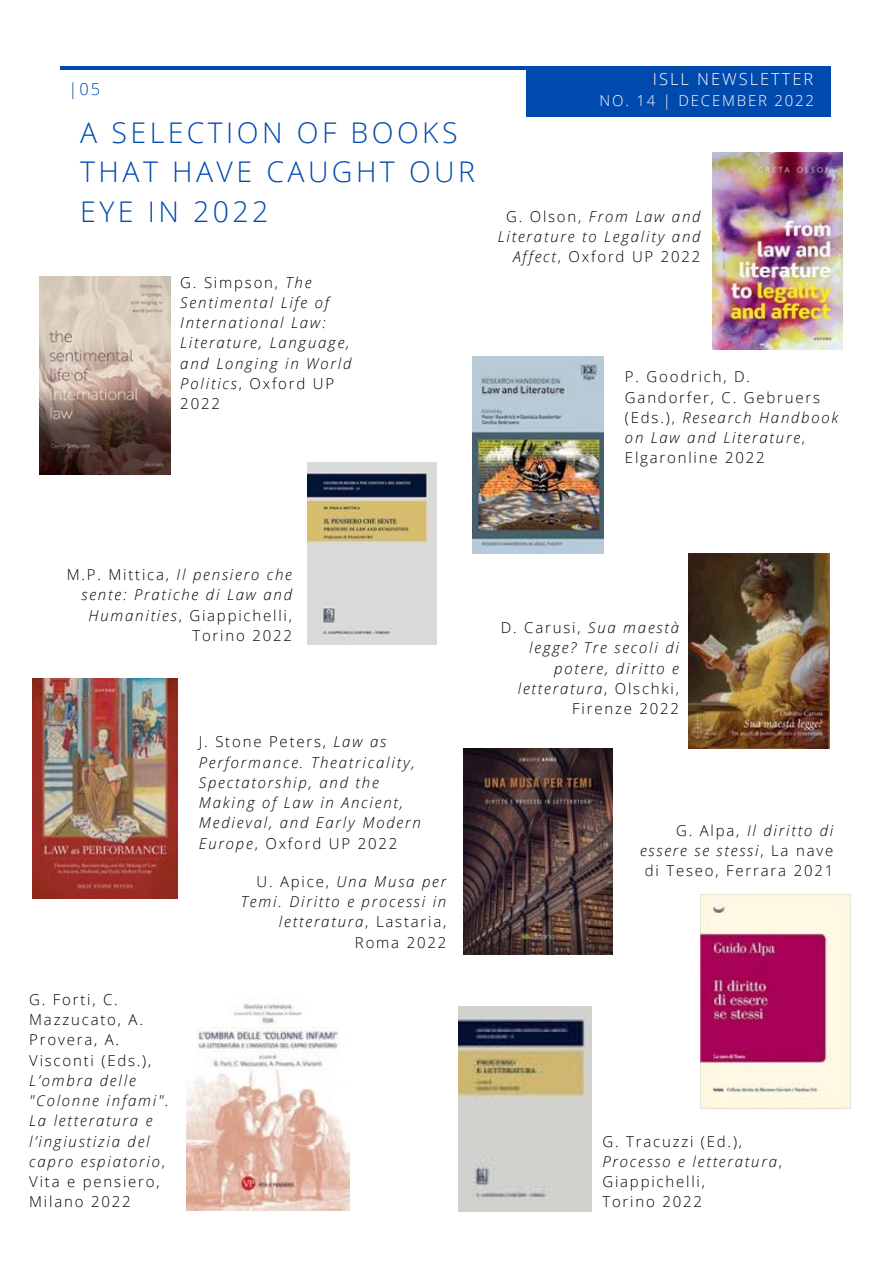
<style>
.page{position:relative;width:893px;height:1264px;background:#fff}
.page>*{position:absolute;margin:0;border:0;box-sizing:border-box;transform-origin:0 0}
.t1{font:300 28.5px/39.3px "Open Sans";letter-spacing:.12em;color:#004aad}
.t2{font:300 16.5px "Open Sans";letter-spacing:.12em;color:#fff}
.t3{font:300 16.5px "Open Sans";color:#004aad}
.t4{font:italic 300 15px/20.2px "Open Sans";letter-spacing:.12em;color:#000;text-align:right}
.t5{font:300 15px/20.2px "Open Sans";letter-spacing:.12em;color:#000}
.t6{font:300 15px "Open Sans";letter-spacing:.12em;color:#fff}
.s1{font-style:normal}
.s2{font-style:italic}
</style>
<div class="page">
<div style="left:526px;top:70px;width:305px;height:47px;background:#004aad"></div>
<hr style="left:60px;top:66px;width:770px;height:4px;background:#004aad">
<img style="left:40px;top:276px;width:130px;height:198px">
<img style="left:712px;top:153px;width:130px;height:196px">
<img style="left:472px;top:356px;width:131px;height:197px">
<img style="left:307px;top:462px;width:130px;height:182px">
<img style="left:688px;top:553px;width:141px;height:196px">
<img style="left:186px;top:1003px;width:163px;height:207px">
<img style="left:32px;top:678px;width:145px;height:220px">
<img style="left:463px;top:748px;width:149px;height:206px">
<img style="left:700px;top:894px;width:150px;height:214px">
<img style="left:459px;top:1006px;width:132px;height:205px">
<p class="t3" style="left:69px;top:77px;width:33px">|05</p>
<h1 class="t1" style="left:80px;top:112px;width:396px">A SELECTION OF BOOKS<br>THAT HAVE CAUGHT OUR<br>EYE IN 2022</h1>
<p class="t4" style="left:180px;top:272px;width:173px;text-align:left"><span class="s1">G. Simpson,</span> The<br>Sentimental Life of<br>International Law:<br>Literature, Language, and Longing in World<br>Politics<span class="s1">, Oxford UP<br>2022</span></p>
<p class="t2" style="left:653px;top:67px;width:162px">ISLL NEWSLETTER</p>
<p class="t6" style="left:599px;top:90px;width:216px">NO. 14 | DECEMBER 2022</p>
<p class="t4" style="left:497px;top:206px;width:204px"><span class="s1">G. Olson,</span> From Law and<br>Literature to Legality and<br>Affect<span class="s1">, Oxford UP 2022</span></p>
<p class="t5" style="left:625px;top:366px;width:215px">P. Goodrich, D.<br>Gandorfer, C. Gebruers (Eds.), <span class="s2">Research Handbook on Law and Literature</span>,<br>Elgaronline 2022</p>
<p class="t4" style="left:67px;top:564px;width:227px"><span class="s1">M.P. Mittica,</span> Il pensiero che sente: Pratiche di Law and<br>Humanities<span class="s1">, Giappichelli,<br>Torino 2022</span></p>
<p class="t4" style="left:199px;top:731px;width:223px;text-align:left"><span class="s1">J. Stone Peters,</span> Law as<br>Performance. Theatricality,<br>Spectatorship, and the<br>Making of Law in Ancient,<br>Medieval, and Early Modern<br>Europe<span class="s1">, Oxford UP 2022</span></p>
<p class="t5" style="left:29px;top:989px;width:124px">G. Forti, C.<br>Mazzucato, A.<br>Provera, A.<br>Visconti (Eds.),</p>
<p class="t4" style="left:29px;top:1069px;width:141px;text-align:left">L’ombra delle "Colonne infami".<br>La letteratura e l’ingiustizia del capro espiatorio<span class="s1">,<br>Vita e pensiero,<br>Milano 2022</span></p>
<p class="t4" style="left:241px;top:870px;width:207px"><span class="s1">U. Apice,</span> Una Musa per<br>Temi. Diritto e processi in letteratura<span class="s1">, Lastaria,<br>Roma 2022</span></p>
<p class="t4" style="left:501px;top:617px;width:180px"><span class="s1">D. Carusi,</span> Sua maestà legge? Tre secoli di potere, diritto e letteratura<span class="s1">, Olschki,<br>Firenze 2022</span></p>
<p class="t5" style="left:640px;top:819px;width:195px;text-align:right">G. Alpa, <span class="s2">Il diritto di essere se stessi</span>, La nave di Teseo, Ferrara 2021</p>
<p class="t5" style="left:602px;top:1130px;width:181px">G. Tracuzzi (Ed.),<br><span class="s2">Processo e letteratura</span>,<br>Giappichelli,<br>Torino 2022</p>
</div>
